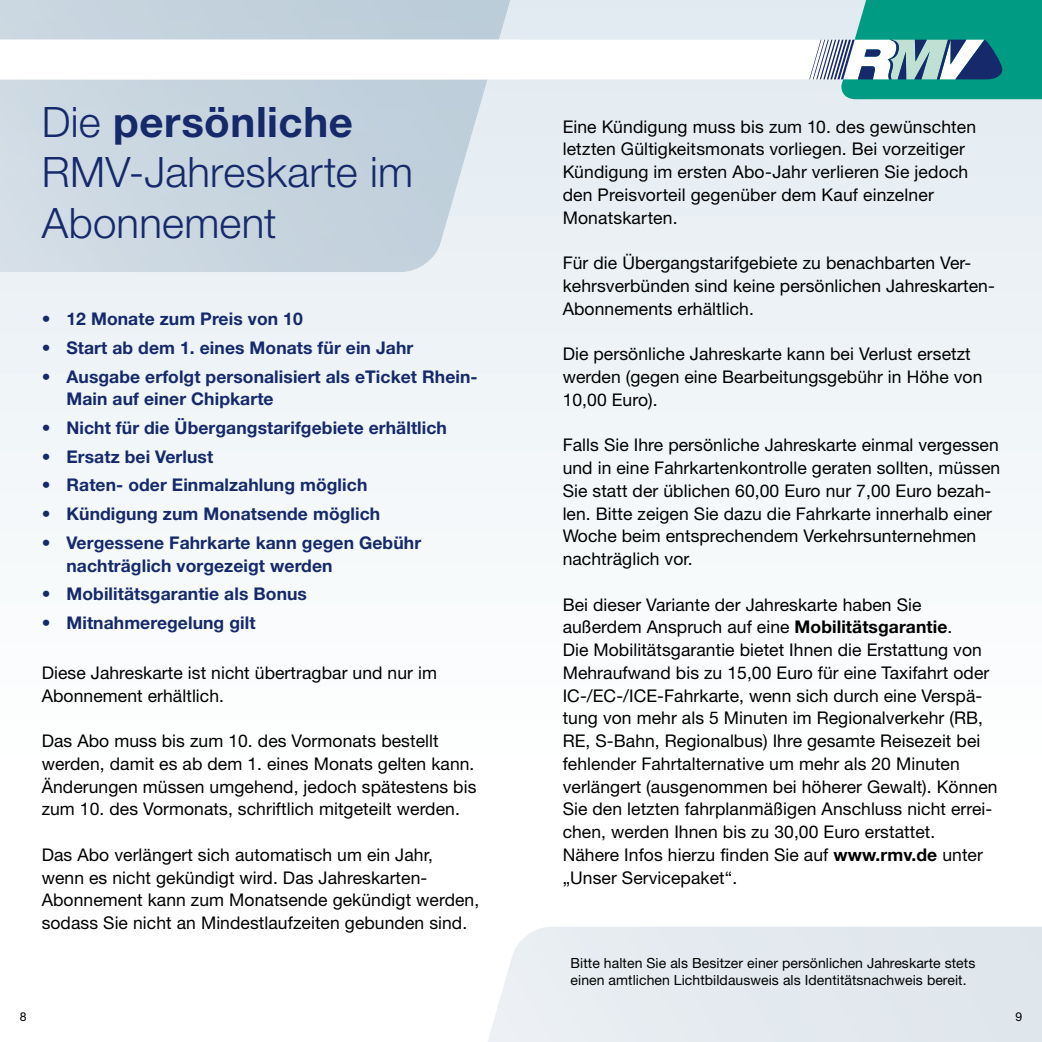
<style>
.page{position:relative;width:1042px;height:1042px;background:#fff}
.page>*{position:absolute;margin:0;border:0;box-sizing:border-box;transform-origin:0 0}
.t1{font:300 42px/50.4px "Helvetica Neue LT Std";letter-spacing:.005em;color:#15296b}
.t2{font:17.5px/22.8px "Helvetica Neue LT Std";letter-spacing:.005em;color:#000}
.t3{font:700 17.5px/22.8px "Helvetica Neue LT Std";letter-spacing:.005em;color:#15296b}
.t4{font:14px/17.5px "Helvetica Neue LT Std";letter-spacing:.005em;color:#000}
.t5{font:12.25px "Helvetica Neue LT Std";color:#000}
.s1{font-weight:700}
.s2{font-weight:400}
</style>
<div class="page">
<svg style="left:488px;top:941px;width:33px;height:101px"></svg>
<div style="left:521px;top:926px;width:521px;height:116px;background:#e3eaef"></div>
<svg style="left:0;top:0;width:1042px;height:99px"></svg>
<h1 class="t1" style="left:42px;top:96px;width:373px">Die <span class="s1">persönliche<br></span>RMV-Jahreskarte im<br>Abonnement</h1>
<p class="t3" style="left:42px;top:307px;width:263px"><span class="s2">•</span> 12 Monate zum Preis von 10</p>
<p class="t3" style="left:42px;top:336px;width:373px"><span class="s2">•</span> Start ab dem 1. eines Monats für ein Jahr</p>
<p class="t3" style="left:66px;top:364px;width:413px;text-indent:-25px"><span class="s2">•</span> Ausgabe erfolgt personalisiert als eTicket Rhein-<br>Main auf einer Chipkarte</p>
<p class="t3" style="left:42px;top:416px;width:407px"><span class="s2">•</span> Nicht für die Übergangstarifgebiete erhältlich</p>
<p class="t3" style="left:42px;top:445px;width:173px"><span class="s2">•</span> Ersatz bei Verlust</p>
<p class="t3" style="left:42px;top:473px;width:327px"><span class="s2">•</span> Raten- oder Einmalzahlung möglich</p>
<p class="t3" style="left:42px;top:502px;width:340px"><span class="s2">•</span> Kündigung zum Monatsende möglich</p>
<p class="t3" style="left:66px;top:531px;width:356px;text-indent:-25px"><span class="s2">•</span> Vergessene Fahrkarte kann gegen Gebühr nachträglich vorgezeigt werden</p>
<p class="t3" style="left:42px;top:582px;width:267px"><span class="s2">•</span> Mobilitätsgarantie als Bonus</p>
<p class="t3" style="left:42px;top:611px;width:215px"><span class="s2">•</span> Mitnahmeregelung gilt</p>
<p class="t2" style="left:42px;top:661px;width:397px">Diese Jahreskarte ist nicht übertragbar und nur im<br>Abonnement erhältlich.</p>
<p class="t2" style="left:42px;top:729px;width:436px">Das Abo muss bis zum 10. des Vormonats bestellt werden, damit es ab dem 1. eines Monats gelten kann.<br>Änderungen müssen umgehend, jedoch spätestens bis zum 10. des Vormonats, schriftlich mitgeteilt werden.</p>
<p class="t2" style="left:42px;top:843px;width:439px">Das Abo verlängert sich automatisch um ein Jahr, wenn es nicht gekündigt wird. Das Jahreskarten-Abonnement kann zum Monatsende gekündigt werden, sodass Sie nicht an Mindestlaufzeiten gebunden sind.</p>
<p class="t5" style="left:20px;top:1009px;width:8px">8</p>
<p class="t2" style="left:563px;top:115px;width:415px">Eine Kündigung muss bis zum 10. des gewünschten letzten Gültigkeitsmonats vorliegen. Bei vorzeitiger Kündigung im ersten Abo-Jahr verlieren Sie jedoch den Preisvorteil gegenüber dem Kauf einzelner Monatskarten.</p>
<p class="t2" style="left:563px;top:251px;width:434px">Für die Übergangstarifgebiete zu benachbarten Ver&shy;kehrsverbünden sind keine persönlichen Jahreskarten-<br>Abonnements erhältlich.</p>
<p class="t2" style="left:563px;top:342px;width:421px">Die persönliche Jahreskarte kann bei Verlust ersetzt werden (gegen eine Bearbeitungs gebühr in Höhe von<br>10,00 Euro).</p>
<p class="t2" style="left:563px;top:433px;width:439px">Falls Sie Ihre persönliche Jahreskarte einmal vergessen und in eine Fahrkartenkontrolle geraten sollten, müssen Sie statt der üblichen 60,00 Euro nur 7,00 Euro bezah&shy;len. Bitte zeigen Sie dazu die Fahrkarte innerhalb einer Woche beim entsprechendem Verkehrsunternehmen nachträglich vor.</p>
<p class="t2" style="left:563px;top:593px;width:436px">Bei dieser Variante der Jahreskarte haben Sie außerdem Anspruch auf eine <span class="s1">Mobilitätsgarantie</span>.<br>Die Mobilitätsgarantie bietet Ihnen die Erstattung von Mehraufwand bis zu 15,00 Euro für eine Taxifahrt oder IC-/EC-/ICE-Fahrkarte, wenn sich durch eine Verspä&shy;tung von mehr als 5 Minuten im Regionalverkehr (RB, RE, S-Bahn, Regionalbus) Ihre gesamte Reisezeit bei fehlender Fahrtalternative um mehr als 20 Minuten verlängert (ausgenommen bei höherer Gewalt). Können Sie den letzten fahrplanmäßigen Anschluss nicht errei&shy;chen, werden Ihnen bis zu 30,00 Euro erstattet.<br>Nähere Infos hierzu finden Sie auf <span class="s1">www.rmv.de</span> unter „Unser Servicepaket“.</p>
<p class="t4" style="left:570px;top:953px;width:406px">Bitte halten Sie als Besitzer einer persönlichen Jahreskarte stets einen amtlichen Lichtbildausweis als Identitätsnachweis bereit.</p>
<p class="t5" style="left:1015px;top:1009px;width:8px">9</p>
</div>
